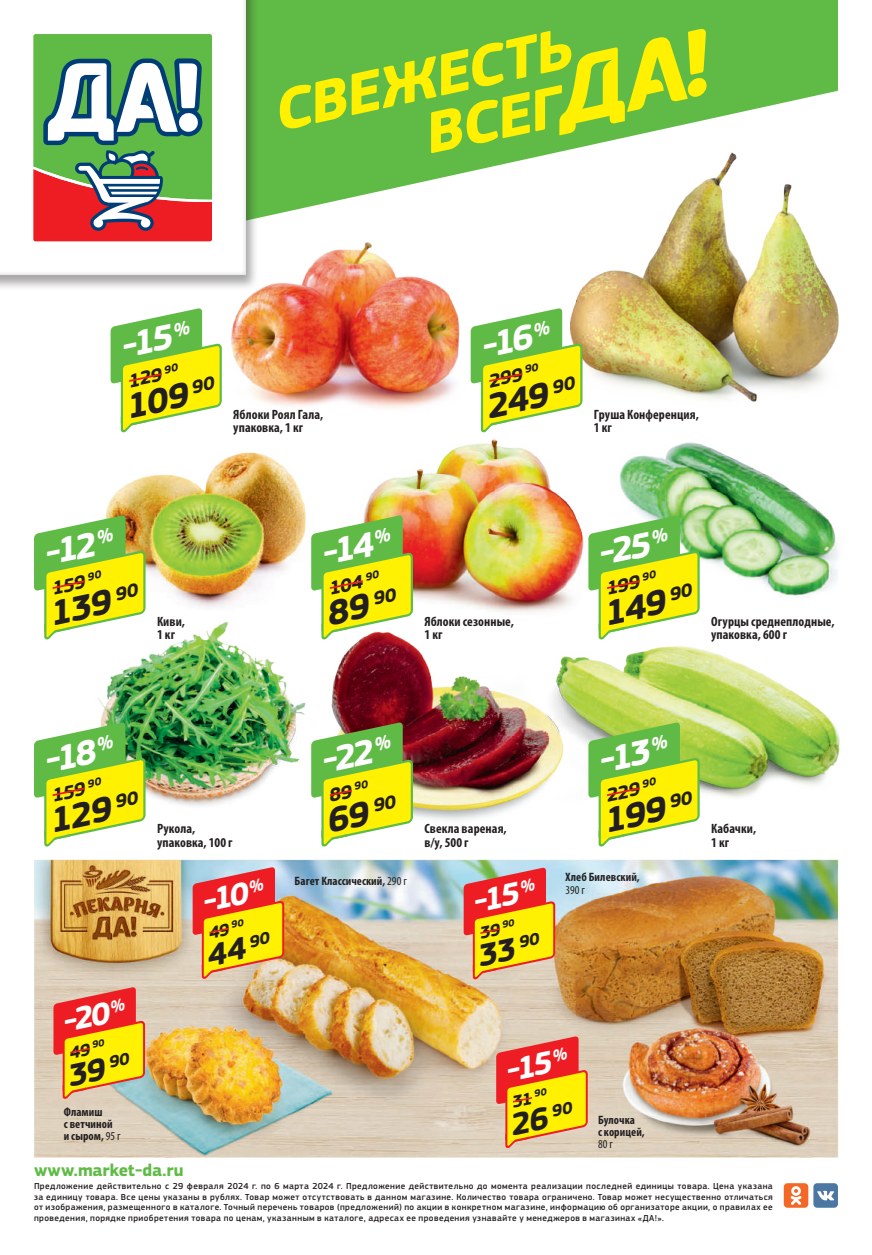
<style>
.page{position:relative;width:872px;height:1255px;background:#fff}
.page>*{position:absolute;margin:0;border:0;box-sizing:border-box;transform-origin:0 0}
.t1{font:italic 700 60.3px/54.2px "PF Square Sans Pro";color:#fff101;scale:1.04 1}
.t2{font:italic 700 36px "PF Square Sans Pro";color:#231f20}
.t3{font:italic 700 36px "PF Square Sans Pro";color:#fff}
.t4{font:italic 700 32.4px "PF Square Sans Pro";color:#fff}
.t5{font:italic 700 32.4px "PF Square Sans Pro";color:#231f20}
.t6{font:italic 700 19.5px "PF Square Sans Pro";color:#231f20}
.t7{font:italic 700 17.55px "PF Square Sans Pro";color:#231f20}
.t8{font:700 17.55px "PF Square Sans Pro";letter-spacing:-.005em;color:#60bb46}
.t9{font:700 condensed 13.5px/13.5px "Myriad Pro";letter-spacing:.01em;color:#231f20}
.t10{font:700 condensed 12.15px/12.1px "Myriad Pro";letter-spacing:.01em;color:#231f20}
.t11{font:condensed 12.15px "Myriad Pro";color:#231f20}
.t12{font:500 9px/10.5px "PF Square Sans Pro";letter-spacing:.045em;color:#231f20;text-align:justify}
.s1{font-weight:400}
</style>
<div class="page">
<img style="left:34px;top:279px;width:806px;height:929px">
<svg style="left:52px;top:985px;width:94px;height:114px;background:#ec9e3f"></svg>
<svg style="left:462px;top:865px;width:94px;height:114px;background:#e9a143"></svg>
<svg style="left:192px;top:865px;width:93px;height:114px;background:#eb9f41"></svg>
<svg style="left:495px;top:1034px;width:94px;height:114px;background:#ef9f3e"></svg>
<svg style="left:109px;top:306px;width:114px;height:127px"></svg>
<svg style="left:34px;top:513px;width:113px;height:127px"></svg>
<svg style="left:34px;top:720px;width:113px;height:127px"></svg>
<svg style="left:310px;top:513px;width:104px;height:127px"></svg>
<svg style="left:310px;top:720px;width:104px;height:127px"></svg>
<svg style="left:587px;top:513px;width:113px;height:127px"></svg>
<svg style="left:587px;top:720px;width:113px;height:127px;background:#c2dc4a"></svg>
<svg style="left:469px;top:306px;width:114px;height:127px"></svg>
<div style="left:813px;top:1183px;width:25px;height:24px;background:#4c77a2;border-radius:4px"></div>
<svg style="left:817px;top:1190px;width:17px;height:10px"></svg>
<div style="left:783px;top:1183px;width:25px;height:24px;background:#f36826;border-radius:4px"></div>
<svg style="left:790px;top:1186px;width:11px;height:18px"></svg>
<svg style="left:259px;top:0;width:579px;height:279px;fill:#60bb46"></svg>
<div style="left:0;top:0;width:259px;height:291px;background:#231f20;opacity:.4"></div>
<div style="left:0;top:0;width:248px;height:275px;background:#fff"></div>
<svg style="left:559px;top:26px;width:148px;height:110px;background:#9fd133"></svg>
<svg style="left:33px;top:34px;width:179px;height:207px"></svg>
<h1 class="t1" style="left:406px;top:57px;width:156px;text-indent:-143px;rotate:-12deg">СВЕЖЕСТЬ<br>ВСЕГ</h1>
<h2 class="t3" style="left:116px;top:326px;width:72px;rotate:-12deg">-15 <sup>%</sup></h2>
<h3 class="t6" style="left:125px;top:370px;width:53px;rotate:-12deg">129 <sup>90</sup></h3>
<h2 class="t2" style="left:121px;top:386px;width:92px;rotate:-12deg">109 <sup>90</sup></h2>
<h3 class="t9" style="left:233px;top:407px;width:91px">Яблоки Роял Гала, упаковка, 1 кг</h3>
<h2 class="t3" style="left:476px;top:326px;width:72px;rotate:-12deg">-16 <sup>%</sup></h2>
<h3 class="t6" style="left:485px;top:370px;width:53px;rotate:-12deg">299 <sup>90</sup></h3>
<h2 class="t2" style="left:481px;top:386px;width:93px;rotate:-12deg">249 <sup>90</sup></h2>
<h3 class="t9" style="left:594px;top:407px;width:106px">Груша Конференция,<br>1 кг</h3>
<h2 class="t3" style="left:39px;top:533px;width:72px;rotate:-12deg">-12 <sup>%</sup></h2>
<h3 class="t6" style="left:49px;top:577px;width:53px;rotate:-12deg">159 <sup>90</sup></h3>
<h2 class="t2" style="left:44px;top:593px;width:93px;rotate:-12deg">139 <sup>90</sup></h2>
<h3 class="t9" style="left:157px;top:614px;width:29px">Киви,<br>1 кг</h3>
<h2 class="t3" style="left:316px;top:533px;width:72px;rotate:-12deg">-14 <sup>%</sup></h2>
<h3 class="t6" style="left:326px;top:577px;width:53px;rotate:-12deg">104 <sup>90</sup></h3>
<h2 class="t2" style="left:322px;top:593px;width:73px;rotate:-12deg">89 <sup>90</sup></h2>
<h3 class="t9" style="left:424px;top:614px;width:91px">Яблоки сезонные,<br>1 кг</h3>
<h2 class="t3" style="left:593px;top:533px;width:73px;rotate:-12deg">-25 <sup>%</sup></h2>
<h3 class="t6" style="left:603px;top:577px;width:53px;rotate:-12deg">199 <sup>90</sup></h3>
<h2 class="t2" style="left:599px;top:593px;width:92px;rotate:-12deg">149 <sup>90</sup></h2>
<h3 class="t9" style="left:711px;top:614px;width:125px">Огурцы среднеплодные, упаковка, 600 г</h3>
<h2 class="t3" style="left:39px;top:740px;width:73px;rotate:-12deg">-18 <sup>%</sup></h2>
<h3 class="t6" style="left:49px;top:784px;width:53px;rotate:-12deg">159 <sup>90</sup></h3>
<h2 class="t2" style="left:44px;top:800px;width:93px;rotate:-12deg">129 <sup>90</sup></h2>
<h3 class="t4" style="left:58px;top:1003px;width:66px;rotate:-12deg">-20 <sup>%</sup></h3>
<h3 class="t7" style="left:67px;top:1042px;width:38px;rotate:-12deg">49 <sup>90</sup></h3>
<h3 class="t5" style="left:63px;top:1057px;width:65px;rotate:-12deg">39 <sup>90</sup></h3>
<h3 class="t10" style="left:64px;top:1105px;width:58px">Фламиш<br>с ветчиной и сыром, <span class="s1">95 г</span></h3>
<h3 class="t9" style="left:157px;top:821px;width:77px">Рукола, упаковка, 100 г</h3>
<h3 class="t4" style="left:197px;top:883px;width:65px;rotate:-12deg">-10 <sup>%</sup></h3>
<h3 class="t7" style="left:206px;top:922px;width:38px;rotate:-12deg">49 <sup>90</sup></h3>
<h3 class="t5" style="left:202px;top:937px;width:67px;rotate:-12deg">44 <sup>90</sup></h3>
<h2 class="t3" style="left:316px;top:740px;width:73px;rotate:-12deg">-22 <sup>%</sup></h2>
<h3 class="t6" style="left:326px;top:784px;width:42px;rotate:-12deg">89 <sup>90</sup></h3>
<h2 class="t2" style="left:322px;top:800px;width:73px;rotate:-12deg">69 <sup>90</sup></h2>
<h3 class="t9" style="left:424px;top:821px;width:84px">Свекла вареная, в/у, 500 г</h3>
<h2 class="t3" style="left:593px;top:740px;width:72px;rotate:-12deg">-13 <sup>%</sup></h2>
<h3 class="t6" style="left:603px;top:784px;width:53px;rotate:-12deg">229 <sup>90</sup></h3>
<h2 class="t2" style="left:599px;top:800px;width:92px;rotate:-12deg">199 <sup>90</sup></h2>
<h3 class="t9" style="left:711px;top:821px;width:47px">Кабачки,<br>1 кг</h3>
<h3 class="t10" style="left:294px;top:874px;width:114px">Багет Классический, <span class="s1">290 г</span></h3>
<h3 class="t4" style="left:468px;top:883px;width:65px;rotate:-12deg">-15 <sup>%</sup></h3>
<h3 class="t7" style="left:477px;top:923px;width:38px;rotate:-12deg">39 <sup>90</sup></h3>
<h3 class="t5" style="left:473px;top:937px;width:65px;rotate:-12deg">33 <sup>90</sup></h3>
<h3 class="t10" style="left:565px;top:871px;width:76px">Хлеб Билевский,</h3>
<h3 class="t11" style="left:565px;top:882px;width:21px">390 г</h3>
<h3 class="t4" style="left:501px;top:1052px;width:65px;rotate:-12deg">-15 <sup>%</sup></h3>
<h3 class="t7" style="left:509px;top:1091px;width:37px;rotate:-12deg">31 <sup>90</sup></h3>
<h3 class="t5" style="left:505px;top:1106px;width:66px;rotate:-12deg">26 <sup>90</sup></h3>
<h3 class="t10" style="left:598px;top:1113px;width:48px">Булочка<br>с корицей,</h3>
<h3 class="t11" style="left:598px;top:1136px;width:16px">80 г</h3>
<h3 class="t8" style="left:34px;top:1159px;width:151px">www.market-da.ru</h3>
<p class="t12" style="left:34px;top:1181px;width:740px">Предложение действительно с 29 февраля 2024 г. по 6 марта 2024 г. Предложение действительно до момента реализации последней единицы товара. Цена указана за единицу товара. Все цены указаны в рублях. Товар может отсутствовать в данном магазине. Количество товара ограничено. Товар может несущественно отличаться от изображения, размещенного в каталоге. Точный перечень товаров (предложений) по акции в конкретном магазине, информацию об организаторе акции, о правилах ее проведения, порядке приобретения товара по ценам, указанным в каталоге, адресах ее проведения узнавайте у менеджеров в магазинах «ДА!».</p>
</div>
